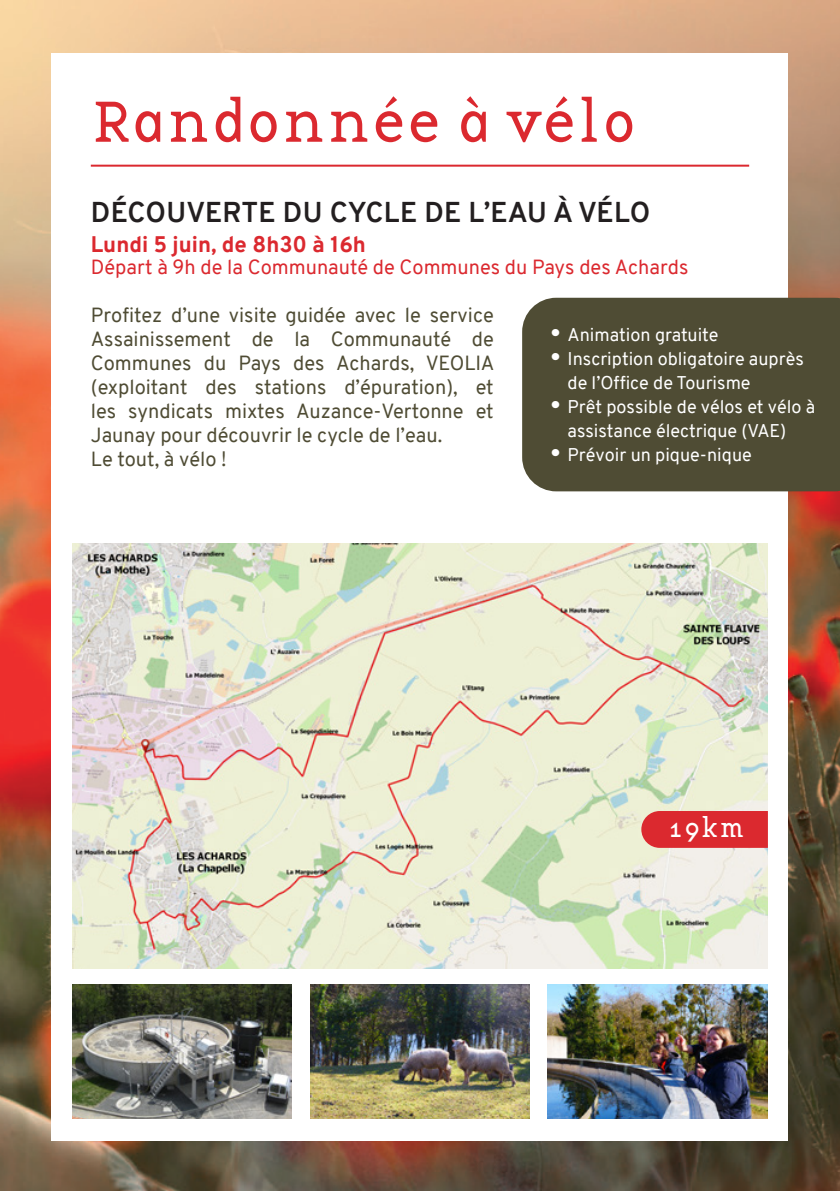
<style>
.page{position:relative;width:840px;height:1191px;background:#fff}
.page>*{position:absolute;margin:0;border:0;box-sizing:border-box;transform-origin:0 0}
.t1{font:60px "Base 12 Serif OT";color:#db292f}
.t2{font:700 28px "Overpass";letter-spacing:.01em;color:#231f20}
.t3{font:28px "Base 12 Serif OT";color:#fff}
.t4{font:800 22px "Overpass";color:#db292f}
.t5{font:20px/24px "Overpass";color:#4f4c34;text-align:justify}
.t6{font:20px "Overpass";color:#db292f}
.t7{font:18px/24px "Overpass";color:#fff}
.s1{font-weight:900;font-size:24px}
</style>
<div class="page">
<img style="left:0;top:0;width:839px;height:1191px">
<div style="left:52px;top:53px;width:735px;height:1087px;background:#fff"></div>
<hr style="left:91px;top:165px;width:657px;height:2px;background:#db292f">
<img style="left:72px;top:543px;width:695px;height:425px">
<div style="left:522px;top:298px;width:317px;height:193px;background:#4f4c34"></div>
<img style="left:72px;top:984px;width:219px;height:135px">
<img style="left:310px;top:984px;width:219px;height:135px">
<img style="left:547px;top:984px;width:220px;height:135px">
<div style="left:641px;top:811px;width:126px;height:37px;background:#db292f"></div>
<p class="t1" style="left:91px;top:85px;width:547px">Randonnée à vélo</p>
<p class="t2" style="left:91px;top:192px;width:560px">DÉCOUVERTE DU CYCLE DE L’EAU À VÉLO</p>
<p class="t4" style="left:91px;top:229px;width:276px">Lundi 5 juin, de 8h30 à 16h</p>
<p class="t6" style="left:91px;top:253px;width:598px">Départ à 9h de la Communauté de Communes du Pays des Achards</p>
<p class="t5" style="left:91px;top:303px;width:405px">Profitez d’une visite guidée avec le service Assainissement de la Communauté de Communes du Pays des Achards, VEOLIA (exploitant des stations d’épuration), et les syndicats mixtes Auzance-Vertonne et Jaunay pour découvrir le cycle de l’eau.</p>
<p class="t5" style="left:91px;top:447px;width:137px">Le tout, à vélo !</p>
<p class="t7" style="left:550px;top:323px;width:169px"><span class="s1">•</span> Animation gratuite</p>
<p class="t7" style="left:567px;top:347px;width:238px;text-indent:-17px"><span class="s1">•</span> Inscription obligatoire auprès de l’Office de Tourisme</p>
<p class="t7" style="left:567px;top:395px;width:249px;text-indent:-17px"><span class="s1">•</span> Prêt possible de vélos et vélo à assistance électrique (VAE)</p>
<p class="t7" style="left:550px;top:443px;width:203px"><span class="s1">•</span> Prévoir un pique-nique</p>
<p class="t3" style="left:667px;top:811px;width:79px">19km</p>
</div>
